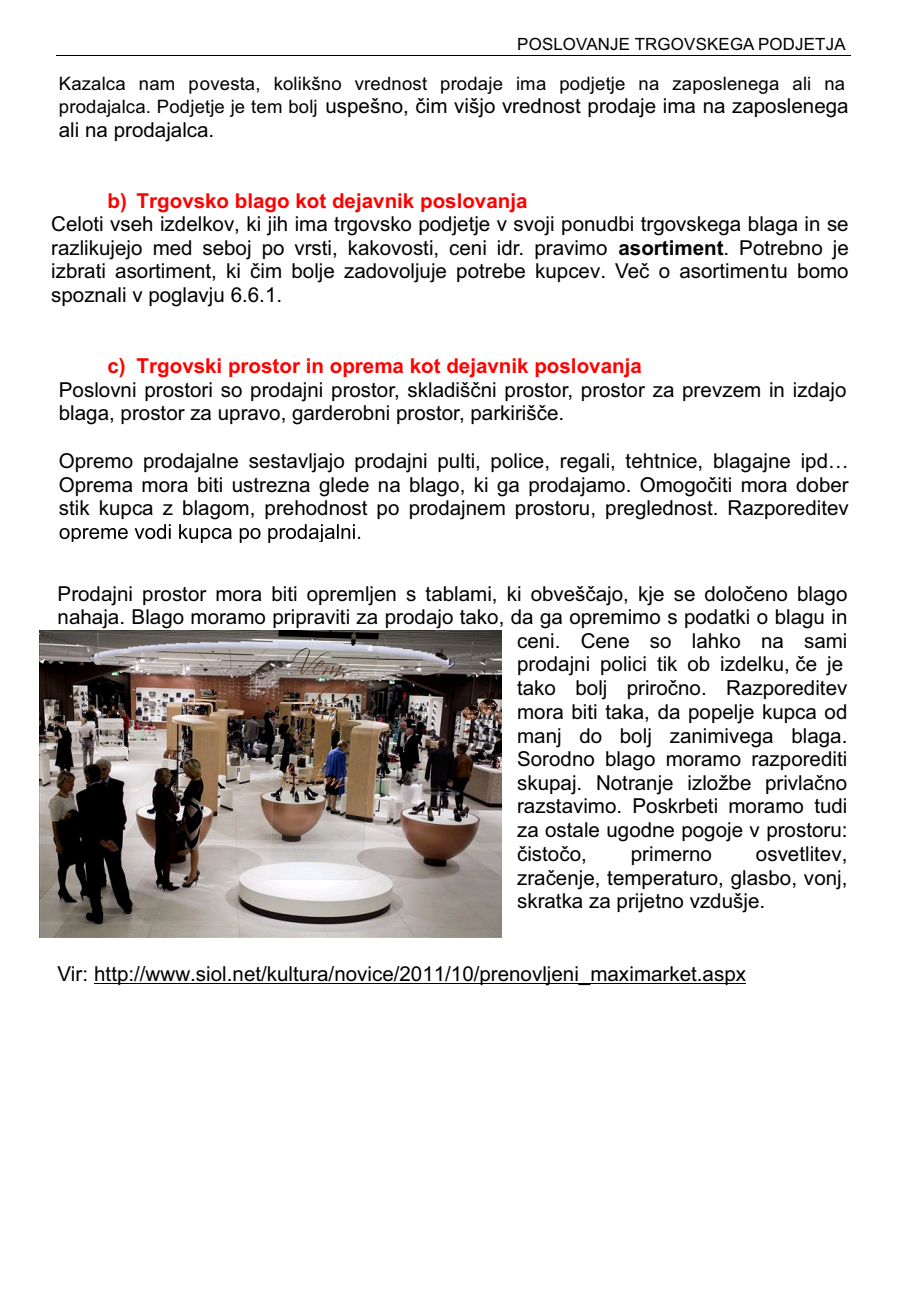
<style>
.page{position:relative;width:920px;height:1290px;background:#fff}
.page>*{position:absolute;margin:0;border:0;box-sizing:border-box;transform-origin:0 0}
.t1{font:20.55px/23.7px "Arial";color:#000;text-align:justify}
.t2{font:700 20.55px "Arial";color:#f00}
.t3{font:18.45px "Arial";letter-spacing:.01em;color:#000}
.t4{font:16.8px "Arial";letter-spacing:.01em;color:#000}
.s1{font-size:18.45px}
.s2{font-weight:700}
</style>
<div class="page">
<hr style="left:56px;top:55px;width:795px;height:1px;background:#000">
<svg style="left:60px;top:524px;width:200px;height:19px"></svg>
<svg style="left:268px;top:524px;width:92px;height:19px"></svg>
<hr style="left:94px;top:984px;width:652px;height:1px;background:#000">
<img style="left:40px;top:630px;width:462px;height:308px">
<p class="t4" style="left:517px;top:38px;width:330px">POSLOVANJE TRGOVSKEGA PODJETJA</p>
<p class="t3" style="left:59px;top:76px;width:788px">Kazalca nam povesta, kolikšno vrednost prodaje ima podjetje na zaposlenega ali na</p>
<p class="t1" style="left:59px;top:96px;width:791px"><span class="s1">prodajalca. Podjetje je tem bolj</span> uspešno, čim višjo vrednost prodaje ima na zaposlenega ali na prodajalca.</p>
<p class="t2" style="left:107px;top:193px;width:422px">b) Trgovsko blago kot dejavnik poslovanja</p>
<p class="t1" style="left:51px;top:214px;width:799px">Celoti vseh izdelkov, ki jih ima trgovsko podjetje v svoji ponudbi trgovskega blaga in se razlikujejo med seboj po vrsti, kakovosti, ceni idr. pravimo <span class="s2">asortiment</span>. Potrebno je izbrati asortiment, ki čim bolje zadovoljuje potrebe kupcev. Več o asortimentu bomo spoznali v poglavju 6.6.1.</p>
<p class="t2" style="left:107px;top:358px;width:536px">c) Trgovski prostor in oprema kot dejavnik poslovanja</p>
<p class="t1" style="left:59px;top:380px;width:789px">Poslovni prostori so prodajni prostor, skladiščni prostor, prostor za prevzem in izdajo blaga, prostor za upravo, garderobni prostor, parkirišče.</p>
<p class="t1" style="left:59px;top:450px;width:791px">Opremo prodajalne sestavljajo prodajni pulti, police, regali, tehtnice, blagajne ipd… Oprema mora biti ustrezna glede na blago, ki ga prodajamo. Omogočiti mora dober stik kupca z blagom, prehodnost po prodajnem prostoru, preglednost. Razporeditev</p>
<p class="t1" style="left:58px;top:583px;width:791px">Prodajni prostor mora biti opremljen s tablami, ki obveščajo, kje se določeno blago</p>
<p class="t1" style="left:58px;top:607px;width:791px">nahaja. Blago moramo pripraviti za prodajo tako, da ga opremimo s podatki o blagu in</p>
<p class="t1" style="left:517px;top:631px;width:332px">ceni. Cene so lahko na sami</p>
<p class="t1" style="left:517px;top:654px;width:328px">prodajni polici tik ob izdelku, če je</p>
<p class="t1" style="left:517px;top:678px;width:332px">tako bolj priročno. Razporeditev</p>
<p class="t1" style="left:517px;top:702px;width:332px">mora biti taka, da popelje kupca od</p>
<p class="t1" style="left:517px;top:725px;width:332px">manj do bolj zanimivega blaga.</p>
<p class="t1" style="left:517px;top:749px;width:332px">Sorodno blago moramo razporediti</p>
<p class="t1" style="left:517px;top:773px;width:332px">skupaj. Notranje izložbe privlačno</p>
<p class="t1" style="left:517px;top:796px;width:332px">razstavimo. Poskrbeti moramo tudi</p>
<p class="t1" style="left:517px;top:820px;width:332px">za ostale ugodne pogoje v prostoru:</p>
<p class="t1" style="left:517px;top:843px;width:71px">čistočo,</p>
<p class="t1" style="left:631px;top:843px;width:83px">primerno</p>
<p class="t1" style="left:517px;top:843px;width:332px;text-indent:239px">osvetlitev, zračenje, temperaturo, glasbo, vonj, skratka za prijetno vzdušje.</p>
<p class="t1" style="left:58px;top:964px;width:690px">Vir: http://www.siol.net/kultura/novice/2011/10/prenovljeni_maximarket.aspx</p>
</div>
